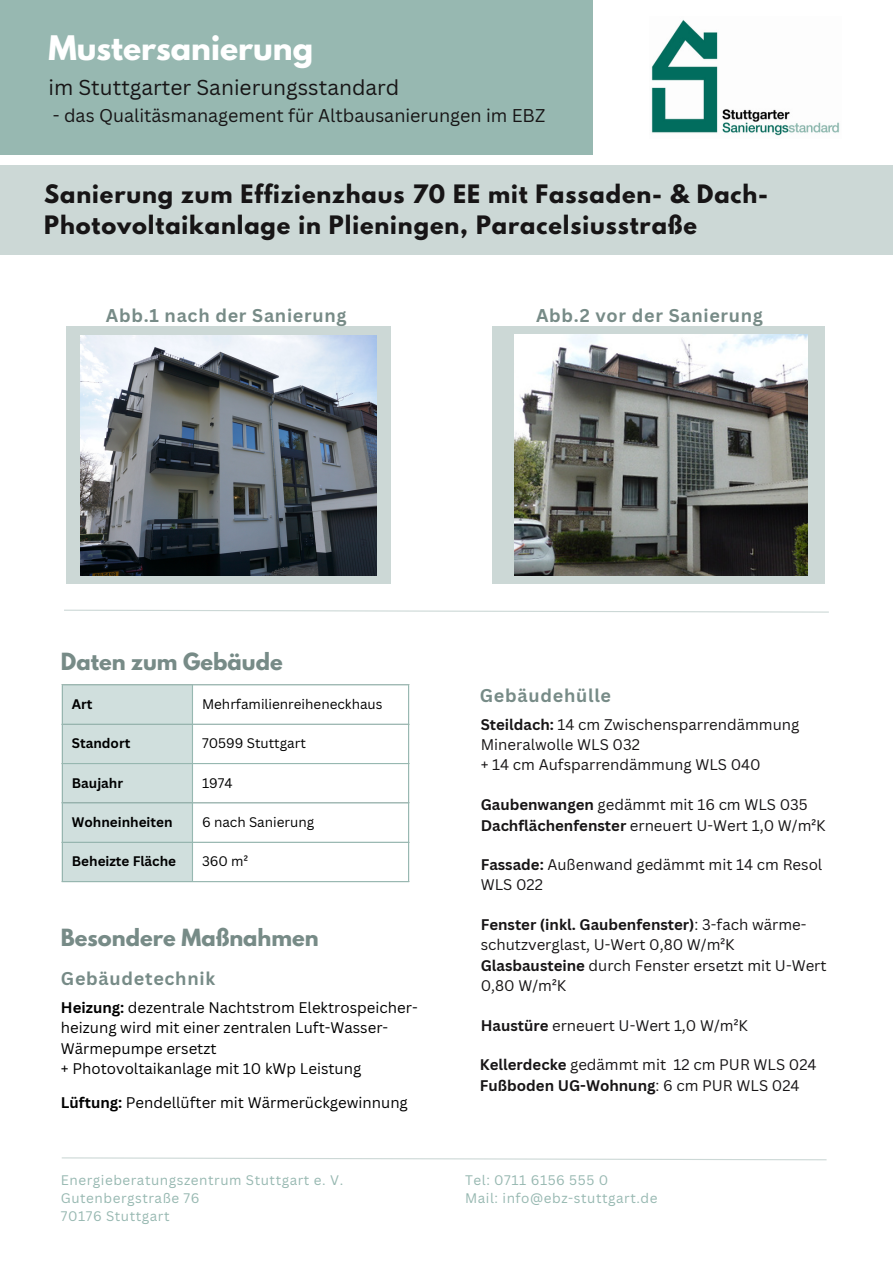
<style>
.page{position:relative;width:893px;height:1264px;background:#fff}
.page>*{position:absolute;margin:0;border:0;box-sizing:border-box;transform-origin:0 0}
.t1{font:700 30px "League Spartan";color:#fff}
.t2{font:700 22.5px/31.5px "League Spartan";letter-spacing:.04em;color:#171516}
.t3{font:700 21px "League Spartan";color:#778b87}
.t4{font:21px "Canva Sans";color:#171516}
.t5{font:700 18px "Canva Sans";letter-spacing:.04em;color:#778b87}
.t6{font:18px "Canva Sans";color:#171516}
.t7{font:15px/20.2px "Canva Sans";color:#171516}
.t8{font:15px/20.2px "Canva Sans";color:#000}
.t9{font:700 15px "Canva Sans";color:#171516}
.t10{font:13.5px "Canva Sans";letter-spacing:.04em;color:#97b8b1}
.t11{font:13.5px "Canva Sans";color:#000}
.t12{font:700 13.5px "Canva Sans";color:#000}
.s1{font-weight:700}
.s2{font-weight:400}
</style>
<div class="page">
<div style="left:0;top:0;width:592px;height:155px;background:#97b8b1"></div>
<img style="left:651px;top:19px;width:189px;height:117px">
<div style="left:0;top:165px;width:892px;height:89px;background:#ccd8d6"></div>
<div style="left:66px;top:326px;width:324px;height:257px;background:#ccd8d6"></div>
<div style="left:492px;top:326px;width:333px;height:258px;background:#ccd8d6"></div>
<img style="left:80px;top:335px;width:296px;height:241px">
<svg style="left:62px;top:1157px;width:765px;height:3px"></svg>
<svg style="left:64px;top:609px;width:765px;height:4px"></svg>
<div style="left:63px;top:685px;width:129px;height:196px;background:#d0dfdd"></div>
<hr style="left:62px;top:685px;width:1px;height:196px;background:#97b8b1">
<hr style="left:192px;top:685px;width:1px;height:196px;background:#97b8b1">
<hr style="left:408px;top:685px;width:1px;height:196px;background:#97b8b1">
<hr style="left:62px;top:684px;width:347px;height:1px;background:#97b8b1">
<hr style="left:62px;top:723px;width:347px;height:1px;background:#97b8b1">
<hr style="left:62px;top:763px;width:347px;height:1px;background:#97b8b1">
<hr style="left:62px;top:802px;width:347px;height:1px;background:#97b8b1">
<hr style="left:62px;top:841px;width:347px;height:1px;background:#97b8b1">
<hr style="left:62px;top:881px;width:347px;height:1px;background:#97b8b1">
<img style="left:514px;top:335px;width:293px;height:240px">
<p class="t1" style="left:48px;top:33px;width:266px">Mustersanierung</p>
<p class="t4" style="left:48px;top:72px;width:352px">im Stuttgarter Sanierungsstandard</p>
<p class="t6" style="left:53px;top:103px;width:494px">- das Qualitäsmanagement für Altbausanierungen im EBZ</p>
<p class="t2" style="left:44px;top:180px;width:725px">Sanierung zum Effizienzhaus 70 EE mit Fassaden- &amp; Dach-<br>Photovoltaikanlage in Plieningen, Paracelsiusstraße</p>
<p class="t5" style="left:106px;top:303px;width:242px">Abb.1 nach der Sanierung</p>
<p class="t5" style="left:536px;top:303px;width:228px">Abb.2 vor der Sanierung</p>
<p class="t3" style="left:61px;top:650px;width:223px">Daten zum Gebäude</p>
<p class="t12" style="left:72px;top:694px;width:22px">Art</p>
<p class="t11" style="left:202px;top:694px;width:182px">Mehrfamilienreiheneckhaus</p>
<p class="t12" style="left:72px;top:734px;width:60px">Standort</p>
<p class="t11" style="left:202px;top:734px;width:105px">70599 Stuttgart</p>
<p class="t12" style="left:72px;top:773px;width:53px">Baujahr</p>
<p class="t11" style="left:202px;top:773px;width:32px">1974</p>
<p class="t12" style="left:72px;top:812px;width:102px">Wohneinheiten</p>
<p class="t11" style="left:202px;top:812px;width:114px">6 nach Sanierung</p>
<p class="t12" style="left:72px;top:852px;width:106px">Beheizte Fläche</p>
<p class="t11" style="left:202px;top:852px;width:47px">360 m²</p>
<p class="t3" style="left:61px;top:927px;width:259px">Besondere Maßnahmen</p>
<p class="t5" style="left:61px;top:965px;width:156px">Gebäudetechnik</p>
<p class="t8" style="left:61px;top:997px;width:358px"><span class="s1">Heizung:</span> dezentrale Nachtstrom Elektrospeicher&shy;heizung wird mit einer zentralen Luft-Wasser-<br>Wärmepumpe ersetzt</p>
<p class="t8" style="left:61px;top:1057px;width:302px">+ Photovoltaikanlage mit 10 kWp Leistung</p>
<p class="t8" style="left:61px;top:1092px;width:348px"><span class="s1">Lüftung:</span> Pendellüfter mit Wärmerückgewinnung</p>
<p class="t10" style="left:61px;top:1170px;width:284px">Energieberatungszentrum Stuttgart e. V.</p>
<p class="t10" style="left:61px;top:1188px;width:140px">Gutenbergstraße 76</p>
<p class="t10" style="left:61px;top:1206px;width:110px">70176 Stuttgart</p>
<p class="t5" style="left:480px;top:682px;width:133px">Gebäudehülle</p>
<p class="t7" style="left:480px;top:713px;width:320px"><span class="s1">Steildach:</span> 14 cm Zwischensparrendämmung<br>Mineralwolle WLS 032</p>
<p class="t7" style="left:480px;top:754px;width:281px">+ 14 cm Aufsparrendämmung WLS 040</p>
<p class="t7" style="left:480px;top:794px;width:328px"><span class="s1">Gaubenwangen</span> gedämmt mit 16 cm WLS 035</p>
<p class="t7" style="left:480px;top:814px;width:346px"><span class="s1">Dachflächenfenster</span> erneuert U-Wert 1,0 W/m²K</p>
<p class="t7" style="left:480px;top:854px;width:343px"><span class="s1">Fassade:</span> Außenwand gedämmt mit 14 cm Resol<br>WLS 022</p>
<p class="t7" style="left:480px;top:914px;width:327px"><span class="s1">Fenster (inkl. Gaubenfenster)</span>: 3-fach wärme&shy;schutzverglast, U-Wert 0,80 W/m²K</p>
<p class="t7" style="left:480px;top:954px;width:347px"><span class="s1">Glasbausteine</span> durch Fenster ersetzt mit U-Wert<br>0,80 W/m²K</p>
<p class="t7" style="left:480px;top:1014px;width:268px"><span class="s1">Haustüre</span> erneuert U-Wert 1,0 W/m²K</p>
<p class="t7" style="left:480px;top:1054px;width:338px"><span class="s1">Kellerdecke</span> gedämmt mit 12 cm PUR WLS 024</p>
<p class="t9" style="left:480px;top:1074px;width:321px">Fußboden UG-Wohnung<span class="s2">: 6 cm PUR WLS 024</span></p>
<p class="t10" style="left:465px;top:1170px;width:144px">Tel: 0711 6156 555 0</p>
<p class="t10" style="left:465px;top:1188px;width:194px">Mail: info@ebz-stuttgart.de</p>
</div>
